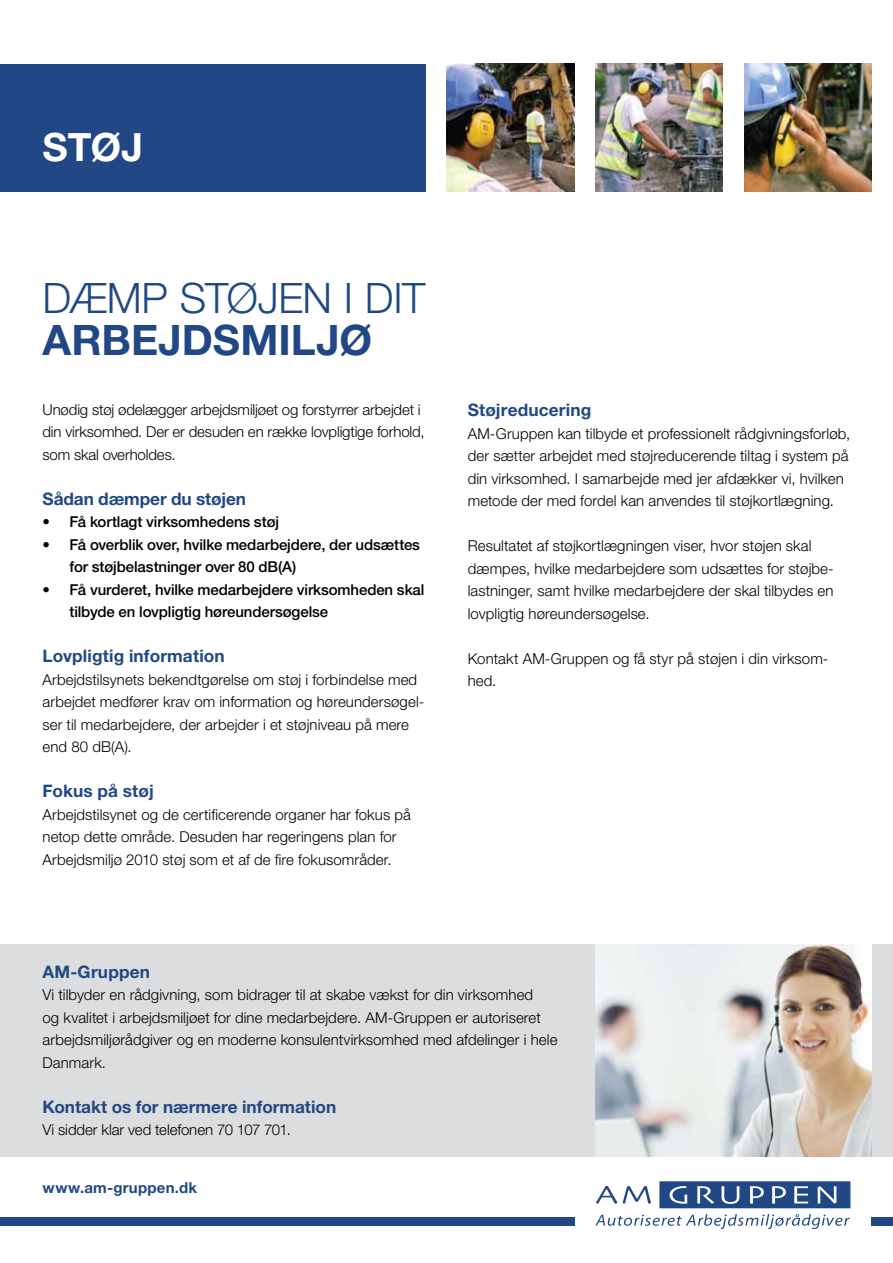
<style>
.page{position:relative;width:893px;height:1263px;background:#fff}
.page>*{position:absolute;margin:0;border:0;box-sizing:border-box;transform-origin:0 0}
.t1{font:300 42px "Helvetica Neue LT Std";letter-spacing:-.01em;color:#214884}
.t2{font:700 42px "Helvetica Neue LT Std";color:#214884}
.t3{font:700 39px "Helvetica Neue LT Std";color:#fff}
.t4{font:700 17.25px "Helvetica Neue LT Std";letter-spacing:.005em;color:#214884}
.t5{font:300 15px/22.5px "Helvetica Neue LT Std";letter-spacing:.005em;color:#000}
.t6{font:500 15px/22.5px "Helvetica Neue LT Std";letter-spacing:-.01em;color:#000}
.t7{font:700 15px "Helvetica Neue LT Std";letter-spacing:.03em;color:#214884}
</style>
<div class="page">
<div style="left:0;top:944px;width:893px;height:213px;background:#dcddde"></div>
<svg style="left:596px;top:1186px;width:55px;height:18px"></svg>
<svg style="left:659px;top:1181px;width:191px;height:27px;background:#446597"></svg>
<svg style="left:595px;top:1214px;width:255px;height:15px"></svg>
<div style="left:0;top:1218px;width:574px;height:8px;background:#214884"></div>
<div style="left:872px;top:1218px;width:21px;height:8px;background:#214884"></div>
<img style="left:595px;top:944px;width:277px;height:213px">
<img style="left:446px;top:64px;width:128px;height:127px">
<img style="left:595px;top:64px;width:128px;height:127px">
<img style="left:744px;top:64px;width:128px;height:127px">
<div style="left:0;top:64px;width:425px;height:127px;background:#214884"></div>
<h2 class="t3" style="left:43px;top:123px;width:102px">Støj</h2>
<h1 class="t1" style="left:43px;top:272px;width:385px">Dæmp støjen i dit</h1>
<h1 class="t2" style="left:43px;top:314px;width:331px">arbejdsmiljø</h1>
<p class="t5" style="left:43px;top:398px;width:384px">Unødig støj ødelægger arbejdsmiljøet og forstyrrer arbejdet i din virksomhed. Der er desuden en række lovpligtige forhold, som skal overholdes.</p>
<p class="t4" style="left:43px;top:488px;width:205px">Sådan dæmper du støjen</p>
<p class="t6" style="left:43px;top:510px;width:238px">• Få kortlagt virksomhedens støj</p>
<p class="t6" style="left:70px;top:533px;width:352px;text-indent:-27px">• Få overblik over, hvilke medarbejdere, der udsættes for støjbelastninger over 80 dB(A)</p>
<p class="t6" style="left:70px;top:578px;width:357px;text-indent:-27px">• Få vurderet, hvilke medarbejdere virksomheden skal tilbyde en lovpligtig høreundersøgelse</p>
<p class="t4" style="left:43px;top:645px;width:184px">Lovpligtig information</p>
<p class="t5" style="left:43px;top:668px;width:383px">Arbejdstilsynets bekendtgørelse om støj i forbindelse med arbejdet medfører krav om information og høreundersøgel&shy;ser til medarbejdere, der arbejder i et støjniveau på mere end 80 dB(A).</p>
<p class="t4" style="left:43px;top:780px;width:113px">Fokus på støj</p>
<p class="t5" style="left:43px;top:803px;width:370px">Arbejdstilsynet og de certificerende organer har fokus på netop dette område. Desuden har regeringens plan for<br>Arbejdsmiljø 2010 støj som et af de fire fokusområder.</p>
<p class="t4" style="left:468px;top:399px;width:125px">Støjreducering</p>
<p class="t5" style="left:468px;top:422px;width:384px">AM-Gruppen kan tilbyde et professionelt rådgivningsforløb, der sætter arbejdet med støjreducerende tiltag i system på din virksomhed. I samarbejde med jer afdækker vi, hvilken metode der med fordel kan anvendes til støjkortlægning.</p>
<p class="t5" style="left:468px;top:534px;width:368px">Resultatet af støjkortlægningen viser, hvor støjen skal dæmpes, hvilke medarbejdere som udsættes for støjbe&shy;lastninger, samt hvilke medarbejdere der skal tilbydes en lovpligtig høreundersøgelse.</p>
<p class="t5" style="left:468px;top:647px;width:362px">Kontakt AM-Gruppen og få styr på støjen i din virksom&shy;hed.</p>
<p class="t4" style="left:43px;top:961px;width:109px">AM -Gruppen</p>
<p class="t5" style="left:43px;top:983px;width:516px">Vi tilbyder en rådgivning, som bidrager til at skabe vækst for din virksomhed<br>og kvalitet i arbejdsmiljøet for dine medarbejdere. AM-Gruppen er autoriseret arbejdsmiljørådgiver og en moderne konsulentvirksomhed med afdelinger i hele Danmark.</p>
<p class="t4" style="left:43px;top:1096px;width:295px">Kontakt os for nærmere information</p>
<p class="t5" style="left:43px;top:1118px;width:250px">Vi sidder klar ved telefonen 70 107 701.</p>
<p class="t7" style="left:43px;top:1178px;width:156px">www.am-gruppen.dk</p>
</div>
